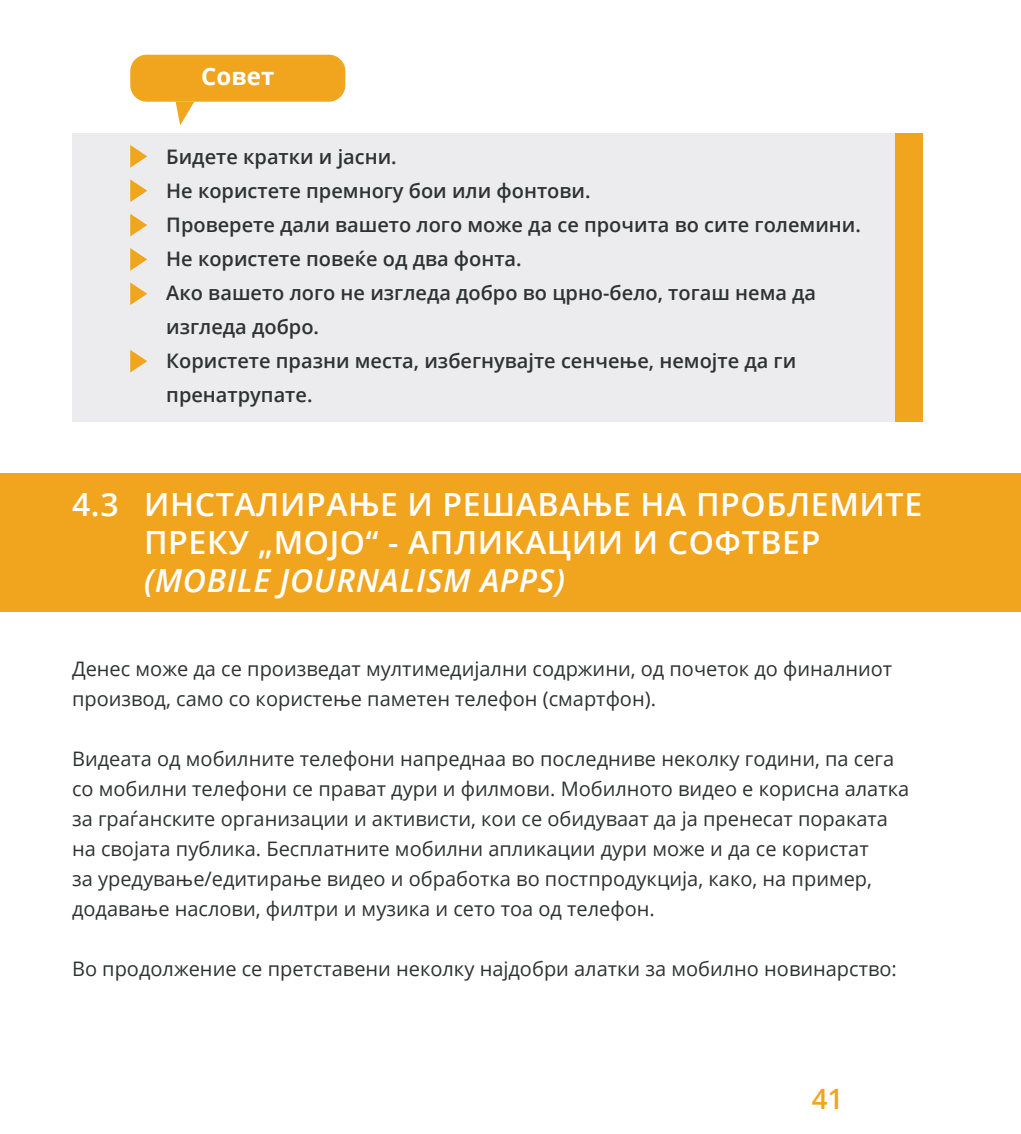
<style>
.page{position:relative;width:1021px;height:1134px;background:#fff}
.page>*{position:absolute;margin:0;border:0;box-sizing:border-box;transform-origin:0 0}
.t1{font:600 32px/38px "Open Sans";letter-spacing:.02em;color:#fff}
.t2{font:600 28px "Open Sans";color:#f1a51e}
.t3{font:700 24px "Open Sans";color:#fff}
.t4{font:20px/30px "Open Sans";color:#303232}
.t5{font:600 20px/34px "Open Sans";color:#303232}
.s1{font-style:italic}
</style>
<div class="page">
<div style="left:72px;top:133px;width:850px;height:289px;background:#ececee"></div>
<div style="left:895px;top:133px;width:27px;height:289px;background:#f1a51e"></div>
<svg style="left:130px;top:145px;width:17px;height:23px"></svg>
<svg style="left:130px;top:214px;width:17px;height:22px"></svg>
<svg style="left:130px;top:179px;width:17px;height:23px"></svg>
<svg style="left:130px;top:282px;width:17px;height:23px"></svg>
<svg style="left:130px;top:350px;width:17px;height:22px"></svg>
<svg style="left:130px;top:248px;width:17px;height:23px"></svg>
<div style="left:0;top:473px;width:1020px;height:139px;background:#f1a51e"></div>
<div style="left:132px;top:57px;width:211px;height:43px;background:#f1a51e;border-radius:14px"></div>
<div style="left:130px;top:55px;width:215px;height:47px;border:4px solid #f0a61f;border-radius:14px"></div>
<svg style="left:176px;top:102px;width:18px;height:23px"></svg>
<p class="t3" style="left:201px;top:60px;width:74px">Совет</p>
<p class="t5" style="left:166px;top:139px;width:232px">Бидете кратки и јасни.</p>
<p class="t5" style="left:130px;top:173px;width:462px">• Не користете премногу бои или фонтови.</p>
<p class="t5" style="left:130px;top:207px;width:732px">• Проверете дали вашето лого може да се прочита во сите големини.</p>
<p class="t5" style="left:130px;top:241px;width:393px">• Не користете повеќе од два фонта.</p>
<p class="t5" style="left:166px;top:275px;width:651px;text-indent:-36px">• Ако вашето лого не изгледа добро во црно-бело, тогаш нема да изгледа добро.</p>
<p class="t5" style="left:166px;top:343px;width:631px;text-indent:-36px">• Користете празни места, избегнувајте сенчење, немојте да ги пренатрупате.</p>
<p class="t1" style="left:144px;top:484px;width:779px;text-indent:-72px">4.3 ИНСТАЛИРАЊЕ И РЕШАВАЊЕ НА ПРОБЛЕМИТЕ<br>ПРЕКУ „MOJO“ - АПЛИКАЦИИ И СОФТВЕР <span class="s1">(MOBILE JOURNALISM APPS)</span></p>
<p class="t4" style="left:72px;top:654px;width:821px">Денес може да се произведат мултимедијални содржини, од почеток до финалниот производ, само со користење паметен телефон (смартфон).</p>
<p class="t4" style="left:72px;top:744px;width:838px">Видеата од мобилните телефони напреднаа во последниве неколку години, па сега со мобилни телефони се прават дури и филмови. Мобилното видео е корисна алатка за граѓанските организации и активисти, кои се обидуваат да ја пренесат пораката на својата публика. Бесплатните мобилни апликации дури може и да се користат<br>за уредување/едитирање видео и обработка во постпродукција, како, на пример, додавање наслови, филтри и музика и сето тоа од телефон.</p>
<p class="t4" style="left:72px;top:954px;width:826px">Во продолжение се претставени неколку најдобри алатки за мобилно новинарство:</p>
<p class="t2" style="left:811px;top:1080px;width:33px">41</p>
</div>
